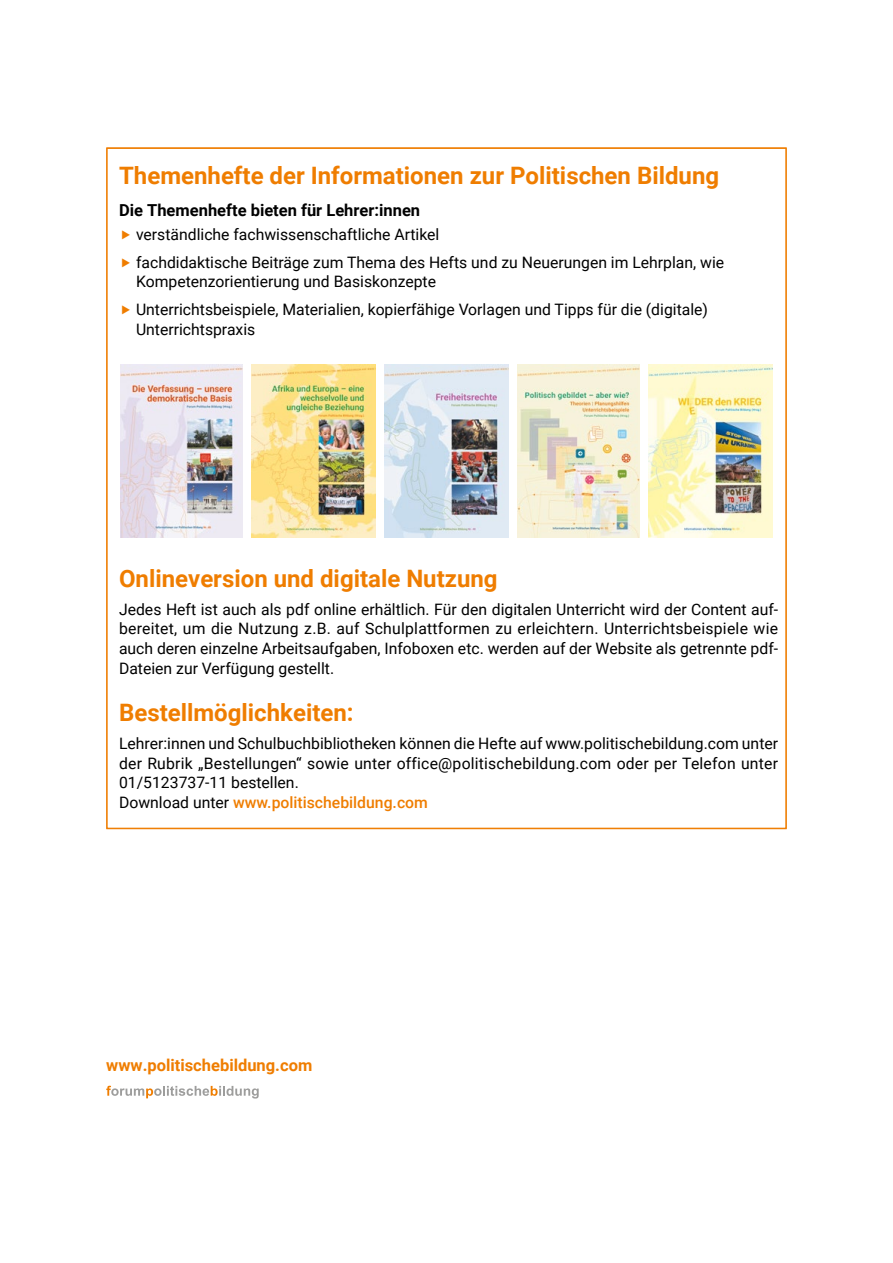
<style>
.page{position:relative;width:893px;height:1263px;background:#fff}
.page>*{position:absolute;margin:0;border:0;box-sizing:border-box;transform-origin:0 0}
.U3{font:700 24px "Roboto";color:#ef7d00}
.U3-2{font:700 16.5px "Roboto";color:#000}
.U3-3{font:700 16.5px "Roboto";color:#ef7d00}
.U3-4{font:15.75px/19.5px "Roboto";color:#000}
.U3-5{font:500 15.75px "Roboto";color:#ef7d00}
.s1{font-weight:400;color:#000}
</style>
<div class="page">
<svg style="left:106px;top:1086px;width:153px;height:12px"></svg>
<img style="left:120px;top:365px;width:123px;height:173px">
<img style="left:252px;top:365px;width:124px;height:173px">
<img style="left:384px;top:365px;width:124px;height:173px">
<img style="left:517px;top:365px;width:123px;height:173px">
<img style="left:648px;top:365px;width:125px;height:173px">
<p class="U3" style="left:119px;top:158px;width:602px">Themenhefte der Informationen zur Politischen Bildung</p>
<p class="U3-2" style="left:119px;top:199px;width:303px">Die Themenhefte bieten für Lehrer:innen</p>
<p class="U3-4" style="left:136px;top:224px;width:305px">verständliche fachwissenschaftliche Artikel</p>
<p class="U3-4" style="left:136px;top:252px;width:590px">fachdidaktische Beiträge zum Thema des Hefts und zu Neuerungen im Lehrplan, wie<br>Kompetenzorientierung und Basiskonzepte</p>
<p class="U3-4" style="left:136px;top:299px;width:573px">Unterrichtsbeispiele, Materialien, kopierfähige Vorlagen und Tipps für die (digitale)<br>Unterrichtspraxis</p>
<p class="U3" style="left:119px;top:562px;width:380px">Onlineversion und digitale Nutzung</p>
<p class="U3-4" style="left:119px;top:599px;width:661px;text-align:justify">Jedes Heft ist auch als pdf online erhältlich. Für den digitalen Unterricht wird der Content auf&shy;bereitet, um die Nutzung z.B. auf Schulplattformen zu erleichtern. Unterrichtsbeispiele wie auch deren einzelne Arbeitsaufgaben, Infoboxen etc. werden auf der Website als getrennte pdf-Dateien zur Verfügung gestellt.</p>
<p class="U3" style="left:119px;top:696px;width:236px">Bestellmöglichkeiten:</p>
<p class="U3-4" style="left:119px;top:733px;width:661px;text-align:justify">Lehrer:innen und Schulbuchbibliotheken können die Hefte auf www.politischebildung.com unter der Rubrik „Bestellungen“ sowie unter office@politischebildung.com oder per Telefon unter 01/5123737-11 bestellen.</p>
<p class="U3-5" style="left:119px;top:791px;width:310px"><span class="s1">Download unter</span> www.politischebildung.com</p>
<p class="U3-3" style="left:106px;top:1054px;width:207px">www.politischebildung.com</p>
</div>
